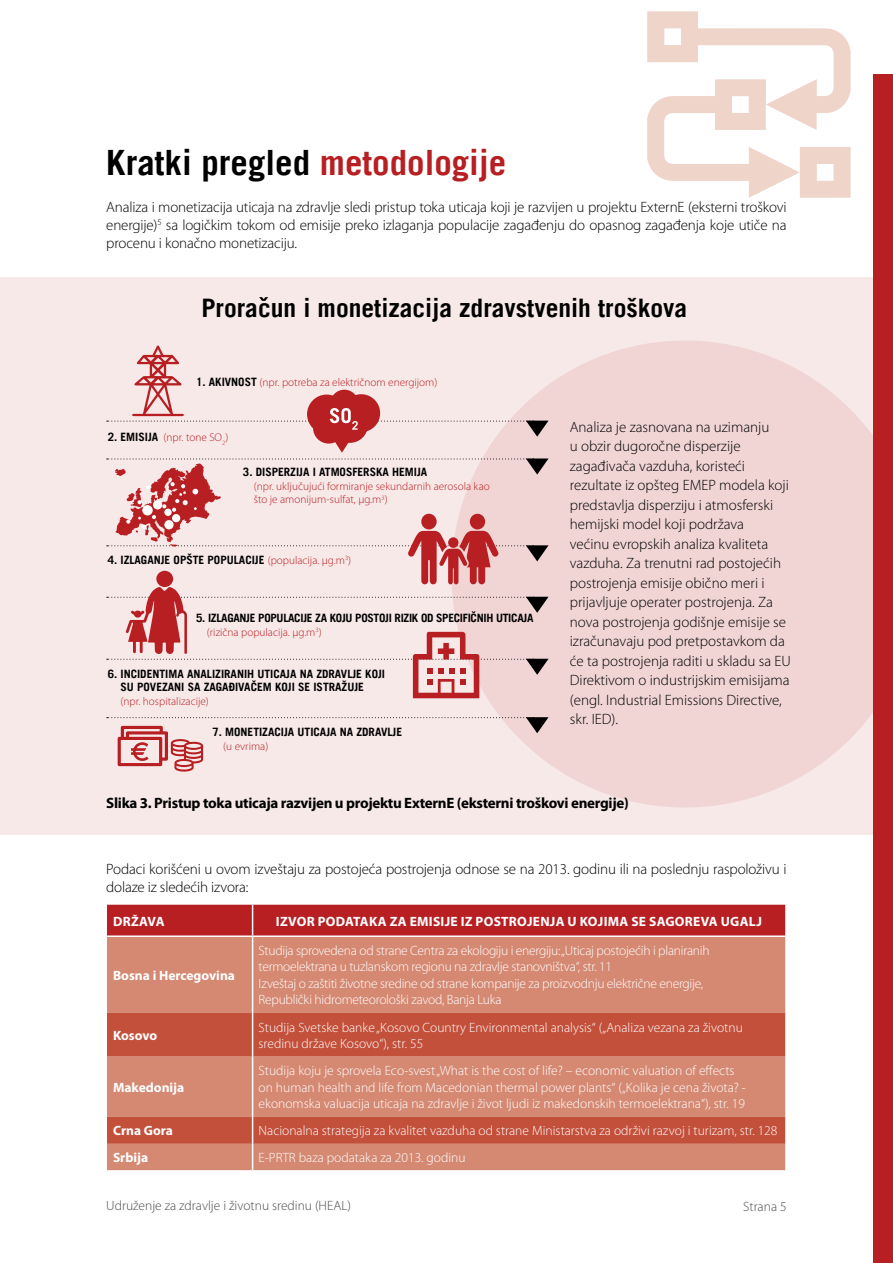
<style>
.page{position:relative;width:893px;height:1263px;background:#fff}
.page>*{position:absolute;margin:0;border:0;box-sizing:border-box;transform-origin:0 0}
.t1{font:700 34.95px "Trade Gothic LT";color:#000}
.t2{font:700 25.5px "Trade Gothic LT";color:#000}
.t3{font:300 15px/19.5px "Myriad Pro";color:#000}
.t4{font:700 15px "Myriad Pro";letter-spacing:-.02em;color:#000}
.t5{font:300 13.5px/16.5px "Myriad Pro";color:#fff}
.t6{font:300 13.5px/16.5px "Myriad Pro";letter-spacing:-.02em;color:#fff}
.t7{font:700 13.5px "Myriad Pro";color:#fff}
.t8{font:300 13.5px "Myriad Pro";color:#4d4d4f}
.t9{font:700 13.5px "Myriad Pro";letter-spacing:.02em;color:#fff}
.t10{font:700 11.55px "Trade Gothic LT";color:#000}
.t11{font:700 11.55px "Trade Gothic LT";letter-spacing:-.025em;color:#000}
.t12{font:300 11.25px/13.5px "Myriad Pro";color:#b81f22}
.s1{color:#b81f22}
.s2{font-family:"Trade Gothic LT";font-weight:700;font-size:11.55px;color:#000}
</style>
<div class="page">
<div style="left:874px;top:74px;width:19px;height:1189px;background:#b81f22"></div>
<div style="left:0;top:277px;width:893px;height:557px;background:#f8e9e9"></div>
<svg style="left:451px;top:340px;width:442px;height:467px;background:#eecdcd"></svg>
<svg style="left:107px;top:717px;width:442px;height:55px"></svg>
<div style="left:107px;top:905px;width:678px;height:30px;background:#b81f22"></div>
<div style="left:107px;top:937px;width:678px;height:233px;background:#d58972"></div>
<svg style="left:107px;top:1013px;width:678px;height:131px;background:#cb6a55"></svg>
<hr style="left:252px;top:905px;width:1px;height:30px;background:#fff">
<hr style="left:252px;top:937px;width:1px;height:76px;background:#fff">
<hr style="left:252px;top:1013px;width:1px;height:43px;background:#fff">
<hr style="left:252px;top:1056px;width:1px;height:61px;background:#fff">
<svg style="left:252px;top:1117px;width:1px;height:53px"></svg>
<svg style="left:647px;top:11px;width:204px;height:187px"></svg>
<svg style="left:259px;top:297px;width:9px;height:4px"></svg>
<svg style="left:107px;top:345px;width:442px;height:353px"></svg>
<h1 class="t1" style="left:106px;top:141px;width:401px">KRATKI PREGLED <span class="s1">METODOLOGIJE</span></h1>
<p class="t3" style="left:106px;top:198px;width:682px;line-height:18px;text-align:justify">Analiza i monetizacija uticaja na zdravlje sledi pristup toka uticaja koji je razvijen u projektu ExternE (eksterni troškovi energije)<sup>5</sup> sa logičkim tokom od emisije preko izlaganja populacije zagađenju do opasnog zagađenja koje utiče na procenu i konačno monetizaciju.</p>
<h2 class="t2" style="left:201px;top:292px;width:487px">PRORACUN I MONETIZACIJA ZDRAVSTVENIH TROŠKOVA</h2>
<p class="t12" style="left:196px;top:375px;width:243px"><span class="s2">1. AKIVNOST</span> (npr. potreba za električnom energijom)</p>
<p class="t12" style="left:108px;top:431px;width:122px"><span class="s2">2. EMISIJA</span> (npr. tone SO<sub>2</sub>)</p>
<p class="t10" style="left:243px;top:465px;width:181px">3. DISPERZIJA I ATMOSFERSKA HEMIJA</p>
<p class="t12" style="left:254px;top:479px;width:237px">(npr. uključujući formiranje sekundarnih aerosola kao što je amonijum-sulfat, µg.m<sup>3</sup>)</p>
<p class="t10" style="left:108px;top:552px;width:47px">4. IZLAGANJE</p>
<p class="t12" style="left:174px;top:553px;width:179px"><span class="s2">OPŠTE POPULACIJE</span> (populacija. µg.m<sup>3</sup>)</p>
<p class="t10" style="left:196px;top:611px;width:44px">5. IZLAGANJE</p>
<p class="t11" style="left:258px;top:611px;width:266px">POPULACIJE ZA KOJU POSTOJI RIZIK OD SPECIFICN IH UTICAJA</p>
<p class="t12" style="left:207px;top:626px;width:116px">(rizična populacija. µg.m<sup>3</sup>)</p>
<p class="t10" style="left:108px;top:666px;width:179px">6. INCIDENTIMA ANALIZIRAN IH UTICAJA</p>
<p class="t10" style="left:300px;top:666px;width:87px">NA ZDRAVLJE KOJI</p>
<p class="t10" style="left:120px;top:680px;width:43px">SU POVEZAN</p>
<p class="t10" style="left:181px;top:680px;width:184px">I SA ZAGAÐIVACEM KOJI SE ISTRAŽUJE</p>
<p class="t12" style="left:120px;top:694px;width:90px">(npr. hospitalizacije)</p>
<p class="t10" style="left:212px;top:725px;width:186px">7. MONETIZACIJA UTICAJA NA ZDRAVLJE</p>
<p class="t12" style="left:223px;top:739px;width:47px">(u evrima)</p>
<p class="t3" style="left:570px;top:417px;width:223px">Analiza je zasnovana na uzimanju<br>u obzir dugoročne disperzije zagađivača vazduha, koristeći rezultate iz opšteg EMEP modela koji predstavlja disperziju i atmosferski hemijski model koji podržava<br>većinu evropskih analiza kvaliteta vazduha. Za trenutni rad postojećih postrojenja emisije obično meri i prijavljuje operater postrojenja. Za nova postrojenja godišnje emisije se izračunavaju pod pretpostavkom da će ta postrojenja raditi u skladu sa EU Direktivom o industrijskim emisijama (engl. Industrial Emissions Directive, skr. IED).</p>
<p class="t4" style="left:106px;top:793px;width:524px">Slika 3. Pristup toka uticaja razvijen u projektu ExternE (eksterni troškovi energije)</p>
<p class="t3" style="left:106px;top:860px;width:682px;line-height:18px">Podaci korišćeni u ovom izveštaju za postojeća postrojenja odnose se na 2013. godinu ili na poslednju raspoloživu i dolaze iz sledećih izvora:</p>
<p class="t7" style="left:113px;top:912px;width:51px">Država</p>
<p class="t7" style="left:276px;top:912px;width:70px">Izvor podataka</p>
<p class="t7" style="left:390px;top:912px;width:28px">za emisi</p>
<p class="t9" style="left:445px;top:912px;width:168px">je iz postrojenja u kojima</p>
<p class="t7" style="left:631px;top:912px;width:27px">se sag</p>
<p class="t7" style="left:675px;top:912px;width:65px">oreva ugal</p>
<p class="t7" style="left:756px;top:912px;width:7px">j</p>
<p class="t7" style="left:113px;top:966px;width:124px">Bosna i Hercegovina</p>
<p class="t6" style="left:259px;top:942px;width:453px">Studija sprovedena od strane Centra za ekologiju i energiju: „Uticaj postojećih i planiranih termoelektrana u tuzlanskom regionu na zdravlje stanovništva“, str. 11<br>Izveštaj o zaštiti životne sredine od strane kompanije za proizvodnju električne energije, Republički hidrometeorološki zavod, Banja Luka</p>
<p class="t7" style="left:113px;top:1026px;width:46px">Kosovo</p>
<p class="t5" style="left:259px;top:1019px;width:486px">Studija Svetske banke „Kosovo Country Environmental analysis“ („Analiza vezana za životnu sredinu države Kosovo“), str. 55</p>
<p class="t7" style="left:113px;top:1078px;width:73px">Makedonija</p>
<p class="t5" style="left:259px;top:1062px;width:489px">Studija koju je sprovela Eco-svest „What is the cost of life? – economic valuation of effects on human health and life from Macedonian thermal power plants“ („Kolika je cena života? - ekonomska valuacija uticaja na zdravlje i život ljudi iz makedonskih termoelektrana“), str. 19</p>
<p class="t7" style="left:113px;top:1122px;width:62px">Crna Gora</p>
<p class="t5" style="left:259px;top:1123px;width:520px">Nacionalna strategija za kvalitet vazduha od strane Ministarstva za održivi razvoj i turizam, str. 128</p>
<p class="t7" style="left:113px;top:1149px;width:37px">Srbija</p>
<p class="t5" style="left:259px;top:1150px;width:209px">E-PRTR baza podataka za 2013. godinu</p>
<p class="t8" style="left:106px;top:1198px;width:246px">Udruženje za zdravlje i životnu sredinu (HEAL)</p>
<p class="t8" style="left:743px;top:1199px;width:45px">Strana 5</p>
</div>
